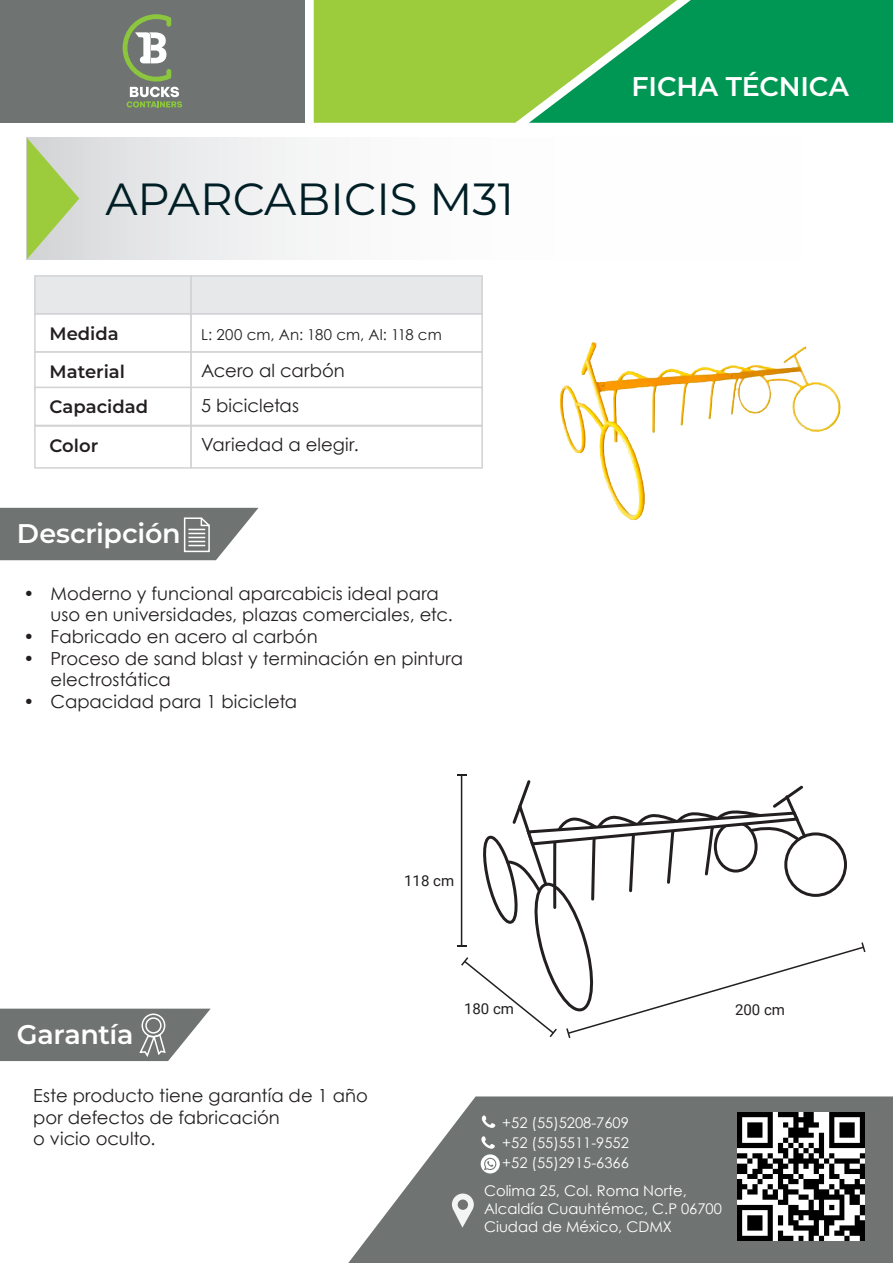
<style>
.page{position:relative;width:893px;height:1263px;background:#fff}
.page>*{position:absolute;margin:0;border:0;box-sizing:border-box;transform-origin:0 0}
.t1{font:100 45px "Montserrat";color:#001e25}
.t2{font:600 27px "Montserrat";letter-spacing:-.01em;color:#fff}
.t3{font:18px/21.6px "Century Gothic";letter-spacing:.005em;color:#231f20}
.t4{font:600 18px "Montserrat";color:#231f20}
.t5{font:15px "Century Gothic";color:#231f20}
.t6{font:15px "Roboto";color:#231f20}
.t7{font:14.7px/20.1px "Century Gothic";color:#fff;text-align:justify}
</style>
<div class="page">
<div style="left:0;top:0;width:305px;height:123px;background:#6f7473"></div>
<svg style="left:123px;top:14px;width:59px;height:93px"></svg>
<svg style="left:314px;top:0;width:579px;height:123px;background:#52b24b"></svg>
<svg style="left:348px;top:1096px;width:545px;height:167px;background:#848887"></svg>
<div style="left:27px;top:138px;width:866px;height:121px;background:linear-gradient(to right,#e7e7e9,#fff)"></div>
<svg style="left:27px;top:138px;width:52px;height:121px;background:#b9d189"></svg>
<svg style="left:0;top:508px;width:258px;height:52px;background:#7c8180"></svg>
<svg style="left:0;top:1009px;width:211px;height:52px;background:#808484"></svg>
<div style="left:142px;top:1013px;width:23px;height:24px;border:2px solid #fff;border-radius:50%"></div>
<div style="left:145px;top:1017px;width:17px;height:16px;border:2px solid #fff;border-radius:50%"></div>
<svg style="left:481px;top:1136px;width:19px;height:37px"></svg>
<svg style="left:482px;top:1115px;width:13px;height:13px"></svg>
<svg style="left:452px;top:1193px;width:22px;height:34px"></svg>
<img style="left:559px;top:342px;width:282px;height:179px">
<div style="left:34px;top:275px;width:158px;height:40px;background:#e7e8e9;border:2px solid #d1d2d4"></div>
<div style="left:190px;top:275px;width:293px;height:40px;background:#e7e8e9;border:2px solid #d1d2d4"></div>
<div style="left:34px;top:313px;width:158px;height:40px;background:#fff;border:2px solid #d1d2d4"></div>
<div style="left:190px;top:313px;width:293px;height:40px;background:#fff;border:2px solid #d1d2d4"></div>
<div style="left:34px;top:351px;width:158px;height:40px;background:#fff;border:2px solid #d1d2d4"></div>
<div style="left:190px;top:351px;width:293px;height:40px;background:#fff;border:2px solid #d1d2d4"></div>
<div style="left:34px;top:425px;width:158px;height:44px;background:#fff;border:2px solid #d1d2d4"></div>
<div style="left:190px;top:425px;width:293px;height:44px;background:#fff;border:2px solid #d1d2d4"></div>
<div style="left:34px;top:387px;width:158px;height:39px;background:#fff;border:2px solid #d1d2d4"></div>
<div style="left:190px;top:387px;width:293px;height:39px;background:#fff;border:2px solid #d1d2d4"></div>
<svg style="left:457px;top:774px;width:408px;height:264px"></svg>
<img style="left:737px;top:1113px;width:128px;height:127px">
<h1 class="t1" style="left:105px;top:169px;width:410px">APARCABICIS M31</h1>
<p class="t4" style="left:50px;top:320px;width:71px">Medida</p>
<p class="t4" style="left:50px;top:359px;width:77px">Material</p>
<p class="t5" style="left:201px;top:324px;width:242px">L: 200 cm, An: 180 cm, Al: 118 cm</p>
<p class="t3" style="left:201px;top:359px;width:145px">Acero al carbón</p>
<p class="t4" style="left:50px;top:394px;width:100px">Capacidad</p>
<p class="t3" style="left:201px;top:386px;width:159px;line-height:39px">5 bicicletas<br>Variedad a elegir.</p>
<p class="t4" style="left:50px;top:432px;width:50px">Color</p>
<h2 class="t2" style="left:17px;top:514px;width:165px">Descripción</h2>
<p class="t3" style="left:51px;top:582px;width:404px;text-indent:-27px">• Moderno y funcional aparcabicis ideal para uso en universidades, plazas comerciales, etc.</p>
<p class="t3" style="left:24px;top:625px;width:295px">• Fabricado en acero al carbón</p>
<p class="t3" style="left:51px;top:647px;width:414px;text-indent:-27px">• Proceso de sand blast y terminación en pintura electrostática</p>
<p class="t3" style="left:24px;top:690px;width:275px">• Capacidad para 1 bicicleta</p>
<p class="t6" style="left:404px;top:870px;width:51px">118 cm</p>
<h2 class="t2" style="left:632px;top:68px;width:219px">FICHA TÉCNICA</h2>
<h2 class="t2" style="left:17px;top:1015px;width:118px">Garantía</h2>
<p class="t3" style="left:33px;top:1084px;width:336px">Este producto tiene garantía de 1 año por defectos de fabricación<br>o vicio oculto.</p>
<p class="t6" style="left:464px;top:998px;width:51px">180 cm</p>
<p class="t6" style="left:735px;top:999px;width:51px">200 cm</p>
<p class="t7" style="left:502px;top:1112px;width:128px">+52 (55)5208-7609 +52 (55)5511-9552 +52 (55)2915-6366</p>
<p class="t7" style="left:484px;top:1182px;width:239px;line-height:17.7px;text-align:left">Colima 25, Col. Roma Norte,<br>Alcaldía Cuauhtémoc, C.P 06700<br>Ciudad de México, CDMX</p>
</div>
